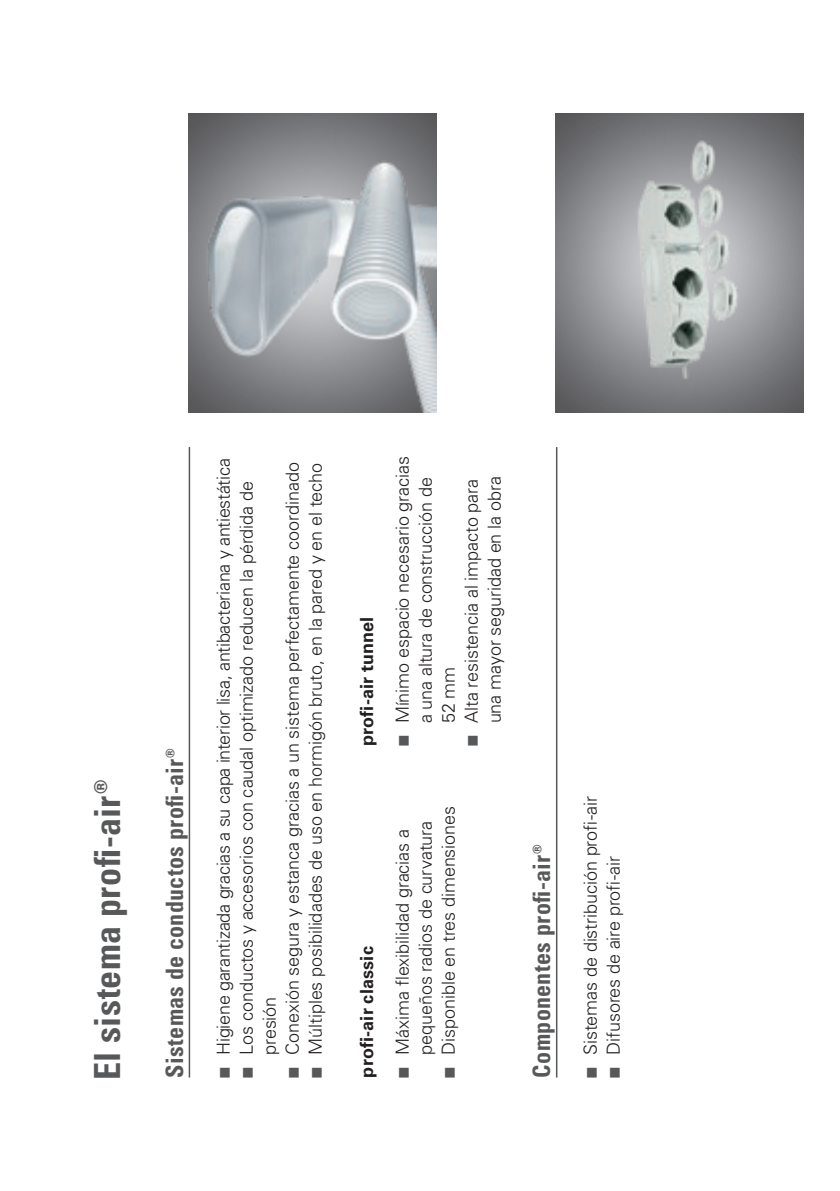
<style>
.page{position:relative;width:840px;height:1191px;background:#fff}
.page>*{position:absolute;margin:0;border:0;box-sizing:border-box;transform-origin:0 0}
.t1{font:700 condensed 36px "Univers LT Pro";letter-spacing:.01em;color:#57585a}
.t2{font:700 condensed 24px "Univers LT Pro";letter-spacing:.01em;color:#57585a}
.t3{font:300 18px/23px "Univers LT Pro 45";letter-spacing:-.005em;color:#231f20}
.t4{font:700 18px "Univers LT Pro 65";letter-spacing:.01em;color:#231f20}
.s1{color:#57585a}
</style>
<div class="page">
<img style="left:189px;top:113px;width:247px;height:299px">
<img style="left:197px;top:122px;width:239px;height:290px">
<img style="left:555px;top:113px;width:248px;height:299px">
<img style="left:584px;top:126px;width:179px;height:277px">
<hr style="left:188px;top:447px;width:2px;height:630px;background:#57585a">
<hr style="left:555px;top:447px;width:2px;height:630px;background:#57585a">
<h1 class="t1" style="left:85px;top:1079px;width:301px;rotate:-90deg">El sistema profi-air®</h1>
<h2 class="t2" style="left:160px;top:1077px;width:331px;rotate:-90deg">Sistemas de conductos profi-air®</h2>
<p class="t3" style="left:211px;top:1077px;width:621px;rotate:-90deg"><span class="s1">■</span> Higiene garantizada gracias a su capa interior lisa, antibacteriana y antiestática</p>
<p class="t3" style="left:280px;top:1077px;width:616px;rotate:-90deg"><span class="s1">■</span> Conexión segura y estanca gracias a un sistema perfectamente coordinado</p>
<p class="t3" style="left:303px;top:1077px;width:616px;rotate:-90deg"><span class="s1">■</span> Múltiples posibilidades de uso en hormigón bruto, en la pared y en el techo</p>
<p class="t3" style="left:234px;top:1054px;width:575px;text-indent:-23px;rotate:-90deg"><span class="s1">■</span> Los conductos y accesorios con caudal optimizado reducen la pérdida de presión</p>
<p class="t4" style="left:354px;top:746px;width:131px;rotate:-90deg">profi-air tunnel</p>
<p class="t3" style="left:390px;top:723px;width:269px;text-indent:-23px;rotate:-90deg"><span class="s1">■</span> Mínimo espacio necesario gracias a una altura de construcción de<br>52 mm</p>
<p class="t3" style="left:459px;top:746px;width:271px;text-align:right;rotate:-90deg"><span class="s1">■</span> Alta resistencia al impacto para una mayor seguridad en la obra</p>
<p class="t4" style="left:354px;top:1077px;width:133px;rotate:-90deg">profi-air classic</p>
<p class="t3" style="left:436px;top:1077px;width:273px;rotate:-90deg"><span class="s1">■</span> Disponible en tres dimensiones</p>
<p class="t3" style="left:390px;top:1054px;width:236px;text-indent:-23px;rotate:-90deg"><span class="s1">■</span> Máxima flexibilidad gracias a pequeños radios de curvatura</p>
<h2 class="t2" style="left:526px;top:1077px;width:235px;rotate:-90deg">Componentes profi-air®</h2>
<p class="t3" style="left:578px;top:1077px;width:283px;rotate:-90deg"><span class="s1">■</span> Sistemas de distribución profi-air</p>
<p class="t3" style="left:601px;top:1077px;width:223px;rotate:-90deg"><span class="s1">■</span> Difusores de aire profi-air</p>
</div>
